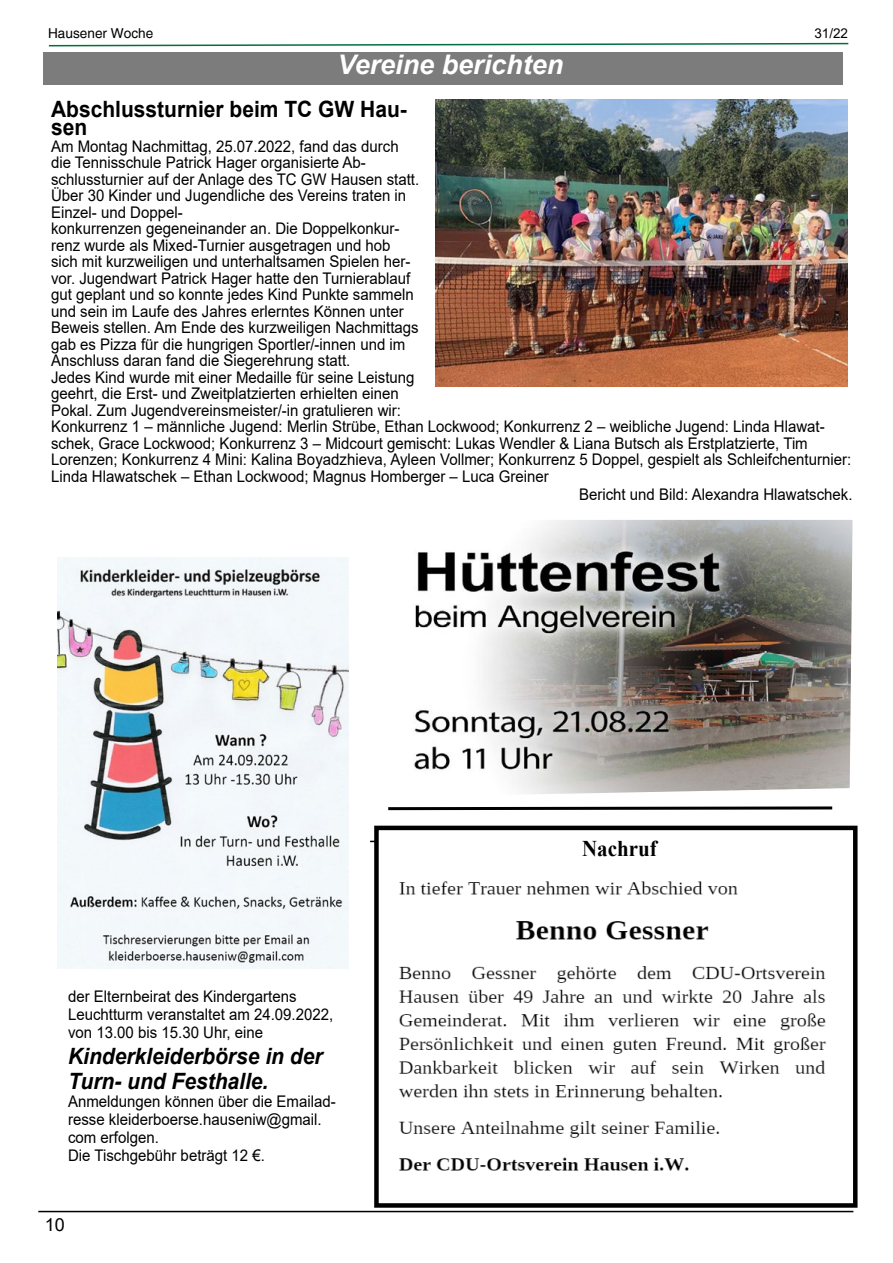
<style>
.page{position:relative;width:893px;height:1263px;background:#fff}
.page>*{position:absolute;margin:0;border:0;box-sizing:border-box;transform-origin:0 0}
.t1{font:italic 700 27px "Arial";color:#fff}
.t2{font:italic 700 22.5px/25.2px "Arial";color:#000;scale:.93 1}
.t3{font:700 22.5px/18px "Arial";color:#000;scale:.93 1}
.t4{font:700 22.5px "Times New Roman";color:#000;scale:.93 1}
.t5{font:18px "Arial";color:#000}
.t6{font:16.05px/16.5px "Arial";color:#000;scale:.93 1}
.t7{font:13.65px "Helvetica";color:#000}
.t8{font:13.5px "Arial";color:#000}
</style>
<div class="page">
<hr style="left:38px;top:1211px;width:815px;height:1px;background:#000">
<svg style="left:48px;top:42px;width:801px;height:5px"></svg>
<div style="left:43px;top:52px;width:799px;height:32px;background:#7c7c7c"></div>
<img style="left:436px;top:100px;width:412px;height:287px">
<hr style="left:370px;top:841px;width:462px;height:1px;background:#000">
<img style="left:379px;top:841px;width:453px;height:330px">
<div style="left:374px;top:826px;width:483px;height:382px;border:4px solid #000"></div>
<img style="left:57px;top:558px;width:292px;height:410px">
<img style="left:414px;top:520px;width:438px;height:274px">
<svg style="left:388px;top:806px;width:445px;height:5px"></svg>
<p class="t7" style="left:48px;top:25px;width:107px">Hausener Woche</p>
<p class="t8" style="left:814px;top:24px;width:35px">31/22</p>
<h1 class="t1" style="left:338px;top:46px;width:227px">Vereine berichten</h1>
<h2 class="t3" style="left:51px;top:100px;width:384px">Abschlussturnier beim TC GW Hau&shy;sen</h2>
<p class="t6" style="left:51px;top:138px;width:862px">Am Montag Nachmittag, 25.07.2022, fand das durch<br>die Tennisschule Patrick Hager organisierte Ab-<br>schlussturnier auf der Anlage des TC GW Hausen statt.<br>Über 30 Kinder und Jugendliche des Vereins traten in<br>Einzel- und Doppel-<br>konkurrenzen gegeneinander an. Die Doppelkonkur-<br>renz wurde als Mixed-Turnier ausgetragen und hob<br>sich mit kurzweiligen und unterhaltsamen Spielen her-<br>vor. Jugendwart Patrick Hager hatte den Turnierablauf<br>gut geplant und so konnte jedes Kind Punkte sammeln<br>und sein im Laufe des Jahres erlerntes Können unter<br>Beweis stellen. Am Ende des kurzweiligen Nachmittags<br>gab es Pizza für die hungrigen Sportler/-innen und im<br>Anschluss daran fand die Siegerehrung statt.<br>Jedes Kind wurde mit einer Medaille für seine Leistung<br>geehrt, die Erst- und Zweitplatzierten erhielten einen<br>Pokal. Zum Jugendvereinsmeister/-in gratulieren wir:<br>Konkurrenz 1 – männliche Jugend: Merlin Strübe, Ethan Lockwood; Konkurrenz 2 – weibliche Jugend: Linda Hlawat&shy;schek, Grace Lockwood; Konkurrenz 3 – Midcourt gemischt: Lukas Wendler &amp; Liana Butsch als Erstplatzierte, Tim Lorenzen; Konkurrenz 4 Mini: Kalina Boyadzhieva, Ayleen Vollmer; Konkurrenz 5 Doppel, gespielt als Schleifchenturnier:<br>Linda Hlawatschek – Ethan Lockwood; Magnus Homberger – Luca Greiner</p>
<p class="t6" style="left:579px;top:486px;width:296px">Bericht und Bild: Alexandra Hlawatschek.</p>
<p class="t6" style="left:68px;top:988px;width:287px;line-height:18px">der Elternbeirat des Kindergartens<br>Leuchtturm veranstaltet am 24.09.2022, von 13.00 bis 15.30 Uhr, eine</p>
<h2 class="t2" style="left:68px;top:1044px;width:275px">Kinderkleiderbörse in der<br>Turn- und Festhalle.</h2>
<p class="t6" style="left:68px;top:1092px;width:289px;line-height:18px">Anmeldungen können über die Emailad&shy;resse kleiderboerse.hauseniw@gmail. com erfolgen.<br>Die Tischgebühr beträgt 12 €.</p>
<p class="t5" style="left:45px;top:1213px;width:22px">10</p>
<h2 class="t4" style="left:582px;top:833px;width:82px">Nachruf</h2>
</div>
